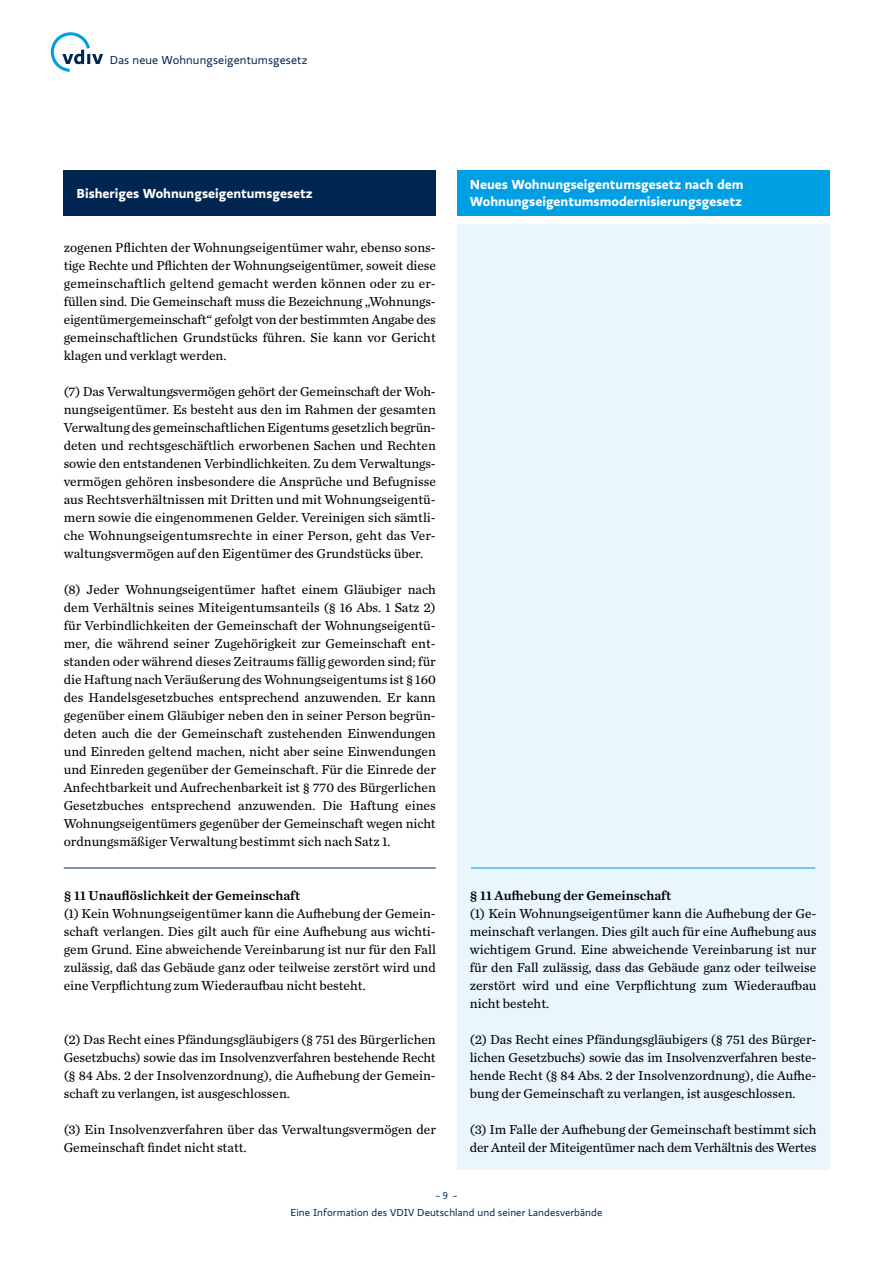
<style>
.page{position:relative;width:893px;height:1263px;background:#fff}
.page>*{position:absolute;margin:0;border:0;box-sizing:border-box;transform-origin:0 0}
.t1{font:13.5px/18px "Chronicle Text G2";color:#000;text-align:justify}
.t2{font:700 13.5px/16.2px "Ratio";color:#fff}
.t3{font:13.5px/18px "Chronicle Text G2";letter-spacing:-.02em;color:#000}
.t4{font:13.5px "Chronicle Text G2 Semi";color:#000}
.t5{font:12px "Ratio";letter-spacing:.01em;color:#002550}
.t6{font:10.5px "Ratio";letter-spacing:.01em;color:#002550}
.t7{font:10.5px "Ratio Display";color:#002550}
</style>
<div class="page">
<div style="left:64px;top:170px;width:372px;height:45px;background:#002550"></div>
<div style="left:457px;top:170px;width:372px;height:45px;background:#009ee3"></div>
<div style="left:457px;top:225px;width:372px;height:945px;background:#eaf6fe"></div>
<hr style="left:471px;top:868px;width:344px;height:1px;background:#009ee3">
<hr style="left:64px;top:868px;width:372px;height:1px;background:#002550">
<svg style="left:51px;top:32px;width:52px;height:40px"></svg>
<p class="t5" style="left:110px;top:53px;width:199px">Das neue Wohnungseigentumsgesetz</p>
<p class="t2" style="left:77px;top:185px;width:238px">Bisheriges Wohnungseigentumsgesetz</p>
<p class="t2" style="left:470px;top:177px;width:275px">Neues Wohnungseigentumsgesetz nach dem<br>Wohnungseigentumsmodernisierungsgesetz</p>
<p class="t1" style="left:64px;top:238px;width:374px">zogenen Pflichten der Wohnungseigentümer wahr, ebenso sons&shy;tige Rechte und Pflichten der Wohnungseigentümer, soweit diese gemeinschaftlich geltend gemacht werden können oder zu er&shy;füllen sind. Die Gemeinschaft muss die Bezeichnung „Wohnungs&shy;eigentümergemeinschaft“ gefolgt von der bestimmten Angabe des gemeinschaftlichen Grundstücks führen. Sie kann vor Gericht klagen und verklagt werden.</p>
<p class="t1" style="left:64px;top:382px;width:374px">(7) Das Verwaltungsvermögen gehört der Gemeinschaft der Woh&shy;nungseigentümer. Es besteht aus den im Rahmen der gesamten Verwaltung des gemeinschaftlichen Eigentums gesetzlich begrün&shy;deten und rechtsgeschäftlich erworbenen Sachen und Rechten sowie den entstandenen Verbindlichkeiten. Zu dem Verwaltungs&shy;vermögen gehören insbesondere die Ansprüche und Befugnisse aus Rechtsverhältnissen mit Dritten und mit Wohnungseigentü&shy;mern sowie die eingenommenen Gelder. Vereinigen sich sämtli&shy;che Wohnungseigentumsrechte in einer Person, geht das Ver&shy;waltungsvermögen auf den Eigentümer des Grundstücks über.</p>
<p class="t1" style="left:64px;top:580px;width:374px">(8) Jeder Wohnungseigentümer haftet einem Gläubiger nach dem Verhältnis seines Miteigentumsanteils (§ 16 Abs. 1 Satz 2) für Verbindlichkeiten der Gemeinschaft der Wohnungseigentü&shy;mer, die während seiner Zugehörigkeit zur Gemeinschaft ent&shy;standen oder während dieses Zeitraums fällig geworden sind; für die Haftung nach Veräußerung des Wohnungseigentums ist § 160 des Handelsgesetzbuches entsprechend anzuwenden. Er kann gegenüber einem Gläubiger neben den in seiner Person begrün&shy;deten auch die der Gemeinschaft zustehenden Einwendungen und Einreden geltend machen, nicht aber seine Einwendungen und Einreden gegenüber der Gemeinschaft. Für die Einrede der Anfechtbarkeit und Aufrechenbarkeit ist § 770 des Bürgerlichen Gesetzbuches entsprechend anzuwenden. Die Haftung eines Wohnungseigentümers gegenüber der Gemeinschaft wegen nicht ordnungsmäßiger Verwaltung bestimmt sich nach Satz 1.</p>
<p class="t4" style="left:64px;top:885px;width:238px">§ 11 Unauflöslichkeit der Gemeinschaft</p>
<p class="t1" style="left:64px;top:904px;width:374px">(1) Kein Wohnungseigentümer kann die Aufhebung der Gemein&shy;schaft verlangen. Dies gilt auch für eine Aufhebung aus wichti&shy;gem Grund. Eine abweichende Vereinbarung ist nur für den Fall zulässig, daß das Gebäude ganz oder teilweise zerstört wird und eine Verpflichtung zum Wiederaufbau nicht besteht.</p>
<p class="t1" style="left:64px;top:1030px;width:374px">(2) Das Recht eines Pfändungsgläubigers (§ 751 des Bürgerlichen Gesetzbuchs) sowie das im Insolvenzverfahren bestehende Recht (§ 84 Abs. 2 der Insolvenzordnung), die Aufhebung der Gemein&shy;schaft zu verlangen, ist ausgeschlossen.</p>
<p class="t1" style="left:64px;top:1120px;width:374px">(3) Ein Insolvenzverfahren über das Verwaltungsvermögen der<br>Gemeinschaft findet nicht statt.</p>
<p class="t4" style="left:470px;top:885px;width:203px">§ 11 Aufhebung der Gemeinschaft</p>
<p class="t1" style="left:470px;top:904px;width:348px">(1) Kein Wohnungseigentümer kann die Aufhebung der Ge&shy;meinschaft verlangen. Dies gilt auch für eine Aufhebung aus wichtigem Grund. Eine abweichende Vereinbarung ist nur für den Fall zulässig, dass das Gebäude ganz oder teilweise zerstört wird und eine Verpflichtung zum Wiederaufbau nicht besteht.</p>
<p class="t1" style="left:470px;top:1030px;width:348px">(2) Das Recht eines Pfändungsgläubigers (§ 751 des Bürger&shy;lichen Gesetzbuchs) sowie das im Insolvenzverfahren beste&shy;hende Recht (§ 84 Abs. 2 der Insolvenzordnung), die Aufhe&shy;bung der Gemeinschaft zu verlangen, ist ausgeschlossen.</p>
<p class="t3" style="left:470px;top:1120px;width:348px">(3) Im Falle der Aufhebung der Gemeinschaft bestimmt sich der Anteil der Miteigentümer nach dem Verhältnis des Wertes</p>
<p class="t7" style="left:435px;top:1190px;width:24px">– 9 –</p>
<p class="t6" style="left:291px;top:1206px;width:313px">Eine Information des VDIV Deutschland und seiner Landesverbände</p>
</div>
